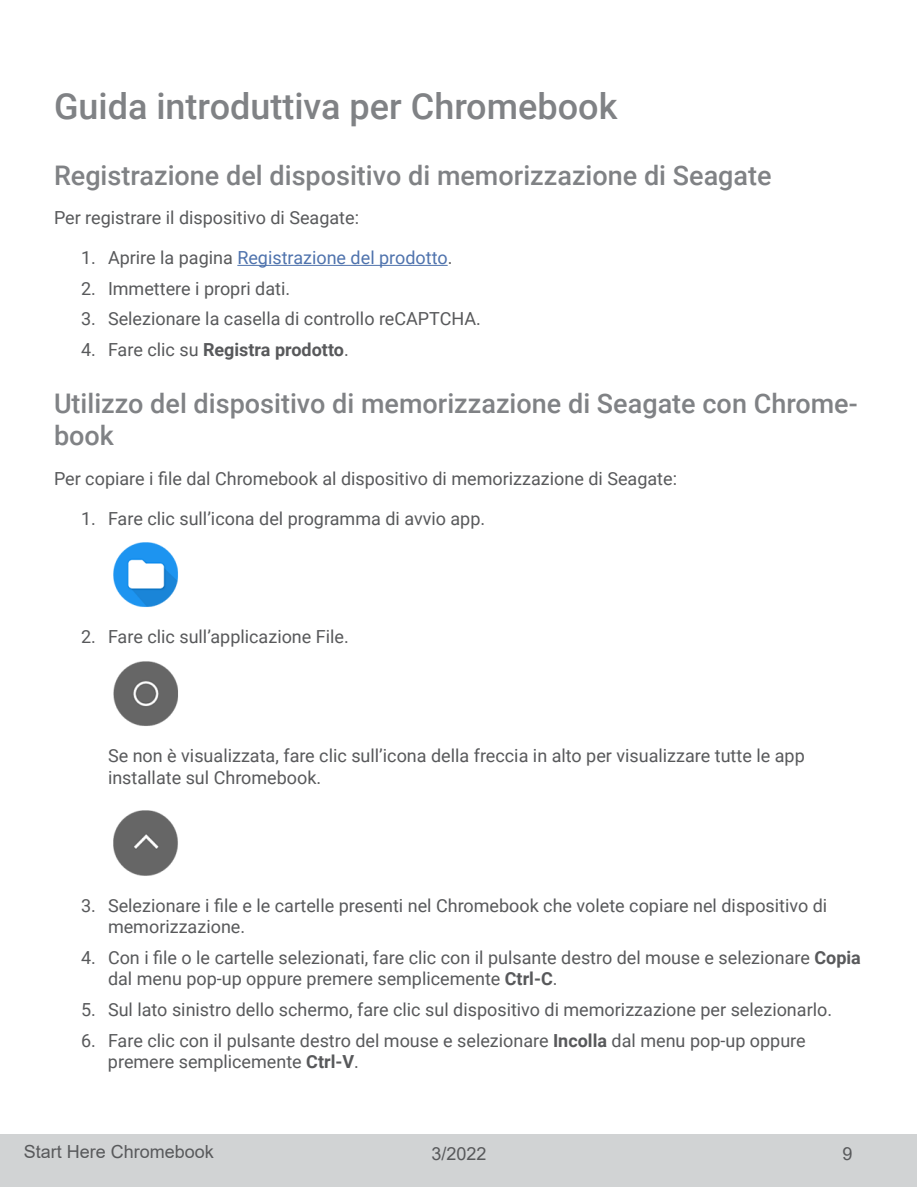
<style>
.page{position:relative;width:918px;height:1188px;background:#fff}
.page>*{position:absolute;margin:0;border:0;box-sizing:border-box;transform-origin:0 0}
.t1{font:500 36px "Roboto";color:#808285}
.t2{font:500 27px/32.4px "Roboto";color:#808285}
.t3{font:18px/21.6px "Roboto";color:#58595b}
.t4{font:18px "Roboto";color:#4f73ad}
.t5{font:700 18px "Roboto";color:#58595b}
.t6{font:18px "Arial";color:#58595b}
.s1{color:#58595b}
.s2{font-weight:400}
.s3{font-weight:700}
</style>
<div class="page">
<div style="left:1px;top:1135px;width:916px;height:52px;background:#d1d3d4"></div>
<hr style="left:237px;top:265px;width:211px;height:1px;background:#4f73ad">
<img style="left:113px;top:542px;width:65px;height:65px">
<img style="left:113px;top:661px;width:65px;height:65px">
<img style="left:113px;top:810px;width:65px;height:66px">
<h1 class="t1" style="left:54px;top:81px;width:565px">Guida introduttiva per Chromebook</h1>
<h2 class="t2" style="left:54px;top:158px;width:719px">Registrazione del dispositivo di memorizzazione di Seagate</h2>
<p class="t3" style="left:54px;top:207px;width:307px">Per registrare il dispositivo di Seagate:</p>
<p class="t4" style="left:81px;top:245px;width:373px"><span class="s1">1. Aprire la pagina</span> Registrazione del prodotto<span class="s1">.</span></p>
<p class="t3" style="left:81px;top:277px;width:211px">2. Immettere i propri dati.</p>
<p class="t3" style="left:81px;top:307px;width:401px">3. Selezionare la casella di controllo reCAPTCHA.</p>
<p class="t5" style="left:81px;top:337px;width:269px"><span class="s2">4. Fare clic su</span> Registra prodotto<span class="s2">.</span></p>
<h2 class="t2" style="left:54px;top:386px;width:805px">Utilizzo del dispositivo di memorizzazione di Seagate con Chrome&shy;book</h2>
<p class="t3" style="left:54px;top:467px;width:625px">Per copiare i file dal Chromebook al dispositivo di memorizzazione di Seagate:</p>
<p class="t3" style="left:81px;top:507px;width:406px">1. Fare clic sull’icona del programma di avvio app.</p>
<p class="t3" style="left:81px;top:626px;width:269px">2. Fare clic sull’applicazione File.</p>
<p class="t3" style="left:108px;top:744px;width:698px">Se non è visualizzata, fare clic sull’icona della freccia in alto per visualizzare tutte le app installate sul Chromebook.</p>
<p class="t3" style="left:108px;top:894px;width:721px;text-indent:-27px">3. Selezionare i file e le cartelle presenti nel Chromebook che volete copiare nel dispositivo di memorizzazione.</p>
<p class="t3" style="left:108px;top:946px;width:754px;text-indent:-27px">4. Con i file o le cartelle selezionati, fare clic con il pulsante destro del mouse e selezionare <span class="s3">Copia </span>dal menu pop-up oppure premere semplicemente <span class="s3">Ctrl-C</span>.</p>
<p class="t3" style="left:81px;top:998px;width:753px">5. Sul lato sinistro dello schermo, fare clic sul dispositivo di memorizzazione per selezionarlo.</p>
<p class="t3" style="left:108px;top:1029px;width:699px;text-indent:-27px">6. Fare clic con il pulsante destro del mouse e selezionare <span class="s3">Incolla</span> dal menu pop-up oppure premere semplicemente <span class="s3">Ctrl-V</span>.</p>
<p class="t6" style="left:24px;top:1139px;width:192px">Start Here Chromebook</p>
<p class="t6" style="left:431px;top:1141px;width:57px">3/2022</p>
<p class="t6" style="left:843px;top:1141px;width:12px">9</p>
</div>
